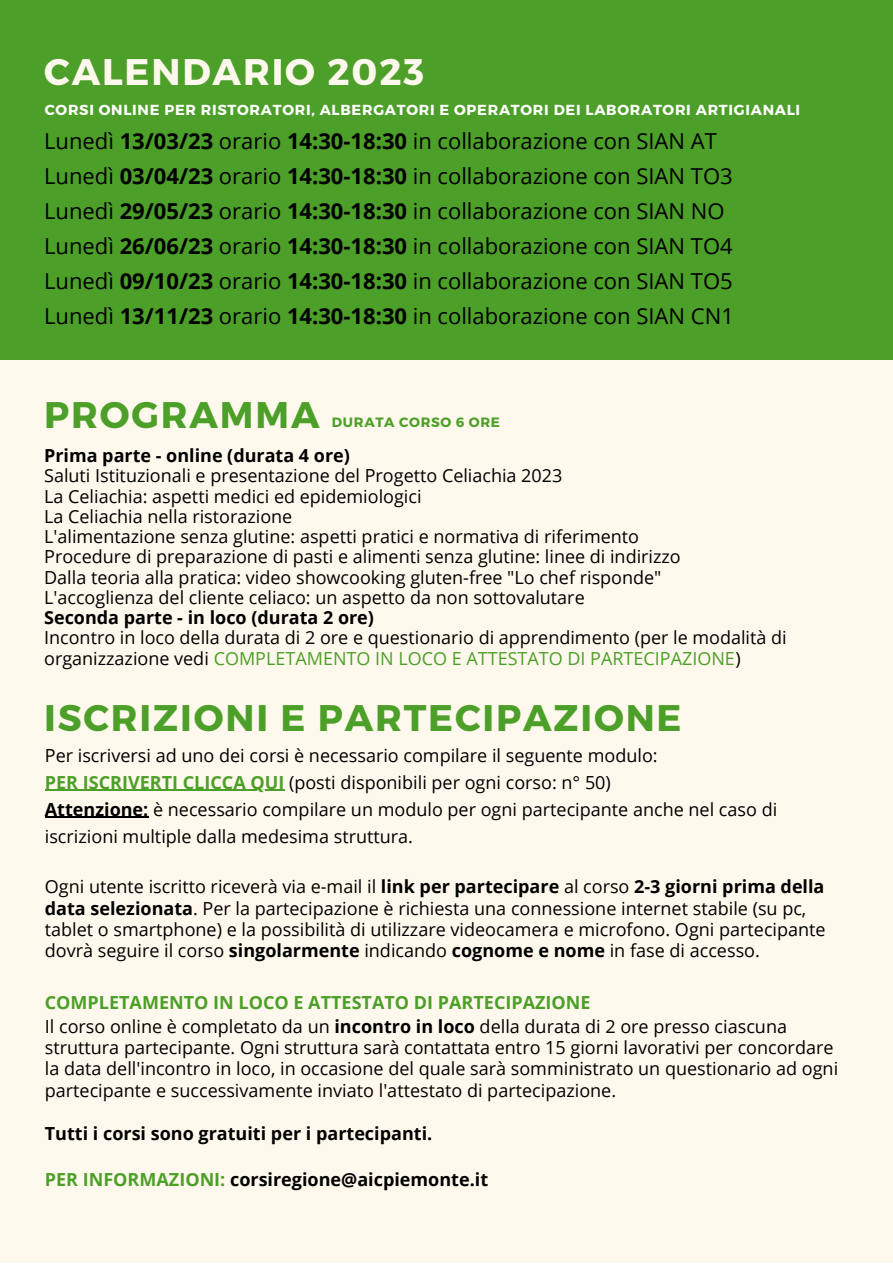
<style>
.page{position:relative;width:893px;height:1264px;background:#fff}
.page>*{position:absolute;margin:0;border:0;box-sizing:border-box;transform-origin:0 0}
.t1{font:700 37.05px "Montserrat";letter-spacing:.05em;color:#4c9f28}
.t2{font:700 37.05px "Montserrat";letter-spacing:.05em;color:#fff9ed}
.t3{font:22.05px/34.8px "Open Sans";color:#000}
.t4{font:18px/20.2px "Open Sans";color:#000}
.t5{font:700 18px "Open Sans";color:#000}
.t6{font:700 14.55px "Montserrat";letter-spacing:.05em;color:#fefefe}
.t7{font:700 13.5px "Montserrat";letter-spacing:.05em;color:#4c9f28}
.s1{font-weight:700}
.s2{color:#4c9f28}
.s3{font-weight:700;color:#4c9f28}
</style>
<div class="page">
<div style="left:0;top:0;width:892px;height:1262px;background:#fff9ed"></div>
<div style="left:0;top:0;width:892px;height:360px;background:#4c9f28"></div>
<hr style="left:45px;top:789px;width:239px;height:2px;background:#4c9f28">
<hr style="left:45px;top:816px;width:103px;height:2px;background:#000">
<h1 class="t2" style="left:44px;top:48px;width:381px">CALENDARIO 2023</h1>
<p class="t6" style="left:45px;top:101px;width:756px">CORSI ONLINE PER RISTORATORI, ALBERGATORI E OPERATORI DEI LABORATORI ARTIGIANALI</p>
<p class="t3" style="left:44px;top:123px;width:691px">Lunedì <span class="s1">13/03/23</span> orario <span class="s1">14:30-18:30</span> in collaborazione con SIAN AT Lunedì <span class="s1">03/04/23</span> orario <span class="s1">14:30-18:30</span> in collaborazione con SIAN TO3<br>Lunedì <span class="s1">29/05/23</span> orario <span class="s1">14:30-18:30</span> in collaborazione con SIAN NO Lunedì <span class="s1">26/06/23</span> orario <span class="s1">14:30-18:30</span> in collaborazione con SIAN TO4<br>Lunedì <span class="s1">09/10/23</span> orario <span class="s1">14:30-18:30</span> in collaborazione con SIAN TO5<br>Lunedì <span class="s1">13/11/23</span> orario <span class="s1">14:30-18:30</span> in collaborazione con SIAN CN1</p>
<h1 class="t1" style="left:44px;top:390px;width:277px">PROGRAMMA</h1>
<p class="t7" style="left:332px;top:413px;width:169px">DURATA CORSO 6 ORE</p>
<p class="t5" style="left:44px;top:443px;width:307px">Prima parte - online (durata 4 ore)</p>
<p class="t4" style="left:44px;top:465px;width:638px">Saluti Istituzionali e presentazione del Progetto Celiachia 2023<br>La Celiachia: aspetti medici ed epidemiologici<br>La Celiachia nella ristorazione<br>L'alimentazione senza glutine: aspetti pratici e normativa di riferimento Procedure di preparazione di pasti e alimenti senza glutine: linee di indirizzo Dalla teoria alla pratica: video showcooking gluten-free "Lo chef risponde" L'accoglienza del cliente celiaco: un aspetto da non sottovalutare</p>
<p class="t5" style="left:44px;top:605px;width:331px">Seconda parte - in loco (durata 2 ore)</p>
<p class="t4" style="left:44px;top:627px;width:744px">Incontro in loco della durata di 2 ore e questionario di apprendimento (per le modalità di organizzazione vedi <span class="s2">COMPLETAMENTO IN LOCO E ATTESTATO DI PARTECIPAZIONE</span>)</p>
<h1 class="t1" style="left:44px;top:693px;width:639px">ISCRIZIONI E PARTECIPAZIONE</h1>
<p class="t4" style="left:45px;top:741px;width:733px;line-height:27px">Per iscriversi ad uno dei corsi è necessario compilare il seguente modulo:<br><span class="s3">PER ISCRIVERTI CLICCA QUI</span> (posti disponibili per ogni corso: n° 50)<br><span class="s1">Attenzione:</span> è necessario compilare un modulo per ogni partecipante anche nel caso di iscrizioni multiple dalla medesima struttura.</p>
<p class="t4" style="left:45px;top:875px;width:782px;line-height:21.3px">Ogni utente iscritto riceverà via e-mail il <span class="s1">link per partecipare</span> al corso <span class="s1">2-3 giorni prima della data selezionata</span>. Per la partecipazione è richiesta una connessione internet stabile (su pc, tablet o smartphone) e la possibilità di utilizzare videocamera e microfono. Ogni partecipante dovrà seguire il corso <span class="s1">singolarmente</span> indicando <span class="s1">cognome e nome</span> in fase di accesso.</p>
<p class="t4" style="left:45px;top:990px;width:743px;line-height:23.5px"><span class="s3">COMPLETAMENTO IN LOCO E ATTESTATO DI PARTECIPAZIONE<br></span>Il corso online è completato da un <span class="s1">incontro in loco</span> della durata di 2 ore presso ciascuna</p>
<p class="t4" style="left:45px;top:1036px;width:794px;line-height:21.3px">struttura partecipante. Ogni struttura sarà contattata entro 15 giorni lavorativi per concordare la data dell'incontro in loco, in occasione del quale sarà somministrato un questionario ad ogni partecipante e successivamente inviato l'attestato di partecipazione.</p>
<p class="t5" style="left:45px;top:1120px;width:389px">Tutti i corsi sono gratuiti per i partecipanti.</p>
<p class="t5" style="left:45px;top:1166px;width:445px"><span class="s2">PER INFORMAZIONI:</span> corsiregione@aicpiemonte.it</p>
</div>
